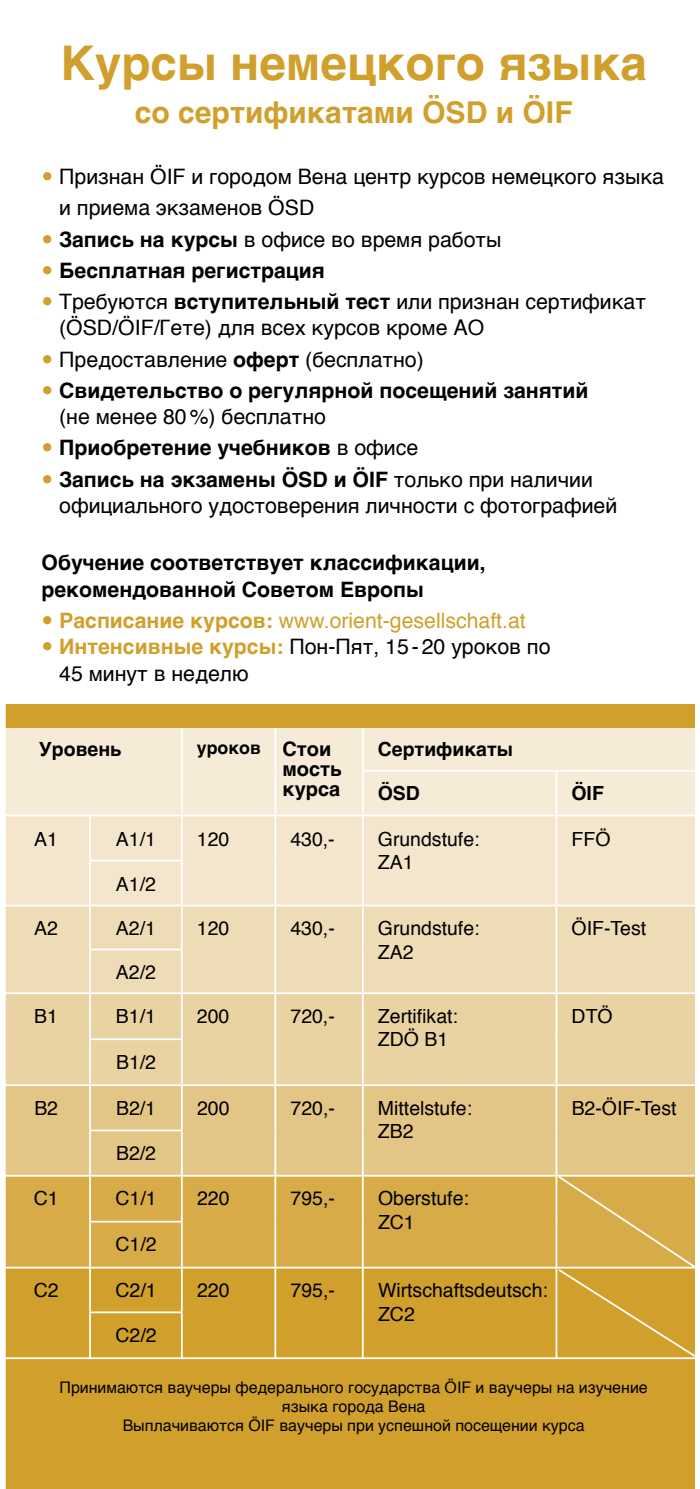
<style>
.page{position:relative;width:700px;height:1489px;background:#fff}
.page>*{position:absolute;margin:0;border:0;box-sizing:border-box;transform-origin:0 0}
.t1{font:700 47.75px "Helvetica";color:#d1a02c}
.t2{font:700 30px "Helvetica";color:#d1a02c}
.t3{font:21.25px/31.2px "Helvetica";color:#000}
.t4{font:700 21.25px/31.2px "Helvetica";color:#000}
.t5{font:700 20px/20px "Helvetica";color:#000}
.t6{font:19.5px/23.2px "Helvetica";color:#000}
.t7{font:700 19.5px "Helvetica";color:#000}
.t8{font:700 17.75px "Helvetica";color:#000}
.t9{font:16px/19px "Helvetica";color:#000;text-align:center}
.s1{font-weight:700}
.s2{font-weight:400}
.s3{font-weight:700;color:#d1a02c}
.s4{color:#d1a02c}
.s5{font-size:20px}
</style>
<div class="page">
<div style="left:6px;top:727px;width:689px;height:87px;background:#f5ebd7"></div>
<div style="left:6px;top:816px;width:689px;height:88px;background:#f3e6cd"></div>
<div style="left:6px;top:906px;width:689px;height:86px;background:#eedcb7"></div>
<div style="left:6px;top:994px;width:689px;height:90px;background:#ead3a2"></div>
<div style="left:6px;top:1086px;width:689px;height:88px;background:#e3c585"></div>
<div style="left:6px;top:1176px;width:549px;height:90px;background:#d7ac48"></div>
<div style="left:6px;top:1268px;width:549px;height:89px;background:#d1a02c"></div>
<hr style="left:181px;top:727px;width:2px;height:43px;background:#fff">
<hr style="left:274px;top:727px;width:2px;height:43px;background:#fff">
<hr style="left:362px;top:727px;width:2px;height:42px;background:#fff">
<hr style="left:181px;top:770px;width:2px;height:44px;background:#fff">
<hr style="left:274px;top:770px;width:2px;height:44px;background:#fff">
<hr style="left:362px;top:769px;width:194px;height:2px;background:#fff">
<hr style="left:362px;top:771px;width:2px;height:43px;background:#fff">
<hr style="left:556px;top:769px;width:144px;height:2px;background:#fff">
<hr style="left:555px;top:771px;width:2px;height:43px;background:#fff">
<hr style="left:89px;top:816px;width:2px;height:43px;background:#fff">
<hr style="left:181px;top:816px;width:2px;height:43px;background:#fff">
<hr style="left:274px;top:816px;width:2px;height:44px;background:#fff">
<hr style="left:362px;top:816px;width:2px;height:44px;background:#fff">
<hr style="left:555px;top:816px;width:2px;height:44px;background:#fff">
<hr style="left:89px;top:859px;width:94px;height:2px;background:#fff">
<hr style="left:89px;top:861px;width:2px;height:43px;background:#fff">
<hr style="left:181px;top:861px;width:2px;height:43px;background:#fff">
<hr style="left:274px;top:860px;width:2px;height:44px;background:#fff">
<hr style="left:362px;top:860px;width:2px;height:44px;background:#fff">
<hr style="left:555px;top:860px;width:2px;height:44px;background:#fff">
<hr style="left:89px;top:906px;width:2px;height:42px;background:#fff">
<hr style="left:181px;top:906px;width:2px;height:42px;background:#fff">
<hr style="left:274px;top:906px;width:2px;height:43px;background:#fff">
<hr style="left:362px;top:906px;width:2px;height:43px;background:#fff">
<hr style="left:555px;top:906px;width:2px;height:43px;background:#fff">
<hr style="left:89px;top:948px;width:94px;height:2px;background:#fff">
<hr style="left:89px;top:950px;width:2px;height:42px;background:#fff">
<hr style="left:181px;top:950px;width:2px;height:42px;background:#fff">
<hr style="left:274px;top:949px;width:2px;height:43px;background:#fff">
<hr style="left:362px;top:949px;width:2px;height:43px;background:#fff">
<hr style="left:555px;top:949px;width:2px;height:43px;background:#fff">
<hr style="left:89px;top:994px;width:2px;height:44px;background:#fff">
<hr style="left:181px;top:994px;width:2px;height:44px;background:#fff">
<hr style="left:274px;top:994px;width:2px;height:45px;background:#fff">
<hr style="left:362px;top:994px;width:2px;height:45px;background:#fff">
<hr style="left:555px;top:994px;width:2px;height:45px;background:#fff">
<hr style="left:89px;top:1038px;width:94px;height:2px;background:#fff">
<hr style="left:89px;top:1040px;width:2px;height:44px;background:#fff">
<hr style="left:181px;top:1040px;width:2px;height:44px;background:#fff">
<hr style="left:274px;top:1039px;width:2px;height:45px;background:#fff">
<hr style="left:362px;top:1039px;width:2px;height:45px;background:#fff">
<hr style="left:555px;top:1039px;width:2px;height:45px;background:#fff">
<hr style="left:89px;top:1085px;width:2px;height:44px;background:#fff">
<hr style="left:181px;top:1085px;width:2px;height:44px;background:#fff">
<hr style="left:274px;top:1085px;width:2px;height:45px;background:#fff">
<hr style="left:362px;top:1085px;width:2px;height:45px;background:#fff">
<hr style="left:555px;top:1085px;width:2px;height:45px;background:#fff">
<hr style="left:89px;top:1129px;width:94px;height:2px;background:#fff">
<hr style="left:89px;top:1131px;width:2px;height:43px;background:#fff">
<hr style="left:181px;top:1131px;width:2px;height:43px;background:#fff">
<hr style="left:274px;top:1130px;width:2px;height:44px;background:#fff">
<hr style="left:362px;top:1130px;width:2px;height:44px;background:#fff">
<hr style="left:555px;top:1130px;width:2px;height:44px;background:#fff">
<hr style="left:89px;top:1176px;width:2px;height:44px;background:#fff">
<hr style="left:181px;top:1176px;width:2px;height:44px;background:#fff">
<hr style="left:274px;top:1176px;width:2px;height:45px;background:#fff">
<hr style="left:362px;top:1176px;width:2px;height:45px;background:#fff">
<hr style="left:89px;top:1220px;width:94px;height:2px;background:#fff">
<hr style="left:89px;top:1222px;width:2px;height:44px;background:#fff">
<hr style="left:181px;top:1222px;width:2px;height:44px;background:#fff">
<hr style="left:274px;top:1221px;width:2px;height:45px;background:#fff">
<hr style="left:362px;top:1221px;width:2px;height:45px;background:#fff">
<hr style="left:89px;top:1268px;width:2px;height:43px;background:#fff">
<hr style="left:181px;top:1268px;width:2px;height:43px;background:#fff">
<hr style="left:274px;top:1268px;width:2px;height:44px;background:#fff">
<hr style="left:362px;top:1268px;width:2px;height:44px;background:#fff">
<hr style="left:89px;top:1311px;width:94px;height:2px;background:#fff">
<hr style="left:89px;top:1313px;width:2px;height:44px;background:#fff">
<hr style="left:181px;top:1313px;width:2px;height:44px;background:#fff">
<hr style="left:274px;top:1312px;width:2px;height:45px;background:#fff">
<hr style="left:362px;top:1312px;width:2px;height:45px;background:#fff">
<div style="left:6px;top:1357px;width:689px;height:131px;background:#d1a02c"></div>
<svg style="left:556px;top:1173px;width:139px;height:185px;background:#d6ab45"></svg>
<div style="left:0;top:704px;width:700px;height:23px;background:#d1a02c"></div>
<div style="left:0;top:673px;width:6px;height:815px;background:#fff"></div>
<div style="left:695px;top:673px;width:5px;height:815px;background:#fff"></div>
<h1 class="t1" style="left:60px;top:24px;width:588px">Курсы немецкого языка</h1>
<h2 class="t2" style="left:135px;top:88px;width:439px">со сертификатами ÖSD и ÖIF</h2>
<p class="t3" style="left:59px;top:161px;width:606px">Признан ÖIF и городом Вена центр курсов немецкого языка и приема экзаменов ÖSD<br><span class="s1">Запись на курсы</span> в офисе во время работы<br><span class="s1">Бесплатная регистрация<br></span>Требуются <span class="s1">вступительный тест</span> или признан сертификат</p>
<p class="t3" style="left:59px;top:313px;width:531px">(ÖSD/ÖIF/Гете) для всех курсов кроме АО<br>Предоставление <span class="s1">оферт</span> (бесплатно)<br><span class="s1">Свидетельство о регулярной посещений занятий</span></p>
<p class="t4" style="left:59px;top:401px;width:535px"><span class="s2">(не менее 80 %) бесплатно<br></span>Приобретение учебников <span class="s2">в офисе<br></span>Запись на экзамены ÖSD и ÖIF <span class="s2">только при наличии</span></p>
<p class="t3" style="left:59px;top:490px;width:559px">официального удостоверения личности с фотографией</p>
<p class="t4" style="left:41px;top:550px;width:446px;line-height:26.2px">Обучение соответствует классификации, рекомендованной Советом Европы</p>
<p class="t3" style="left:59px;top:608px;width:493px;line-height:26.2px"><span class="s3">Расписание курсов:</span> <span class="s4">www.orient-gesellschaft.at<br></span><span class="s3">Интенсивные курсы:</span> Пон-Пят, 15 - 20 уроков по<br>45 минут в неделю</p>
<p class="t7" style="left:39px;top:733px;width:84px">Уровень</p>
<p class="t8" style="left:197px;top:733px;width:136px">уроков <span class="s5">Стои</span></p>
<p class="t5" style="left:282px;top:759px;width:61px">мость курса</p>
<p class="t7" style="left:378px;top:733px;width:137px">Сертификаты</p>
<p class="t7" style="left:378px;top:777px;width:44px">ÖSD</p>
<p class="t7" style="left:571px;top:777px;width:34px">ÖIF</p>
<p class="t6" style="left:34px;top:827px;width:25px">A1</p>
<p class="t6" style="left:116px;top:827px;width:42px">A1/1</p>
<p class="t6" style="left:197px;top:827px;width:34px">120</p>
<p class="t6" style="left:290px;top:827px;width:46px">430,-</p>
<p class="t6" style="left:378px;top:827px;width:103px">Grundstufe:<br>ZA1</p>
<p class="t6" style="left:571px;top:827px;width:40px">FFÖ</p>
<p class="t6" style="left:116px;top:872px;width:42px">A1/2</p>
<p class="t6" style="left:34px;top:917px;width:25px">A2</p>
<p class="t6" style="left:116px;top:917px;width:42px">A2/1</p>
<p class="t6" style="left:197px;top:917px;width:34px">120</p>
<p class="t6" style="left:290px;top:917px;width:46px">430,-</p>
<p class="t6" style="left:378px;top:917px;width:103px">Grundstufe:<br>ZA2</p>
<p class="t6" style="left:571px;top:917px;width:76px">ÖIF-Test</p>
<p class="t6" style="left:116px;top:961px;width:42px">A2/2</p>
<p class="t6" style="left:34px;top:1004px;width:25px">B1</p>
<p class="t6" style="left:116px;top:1004px;width:42px">B1/1</p>
<p class="t6" style="left:197px;top:1004px;width:34px">200</p>
<p class="t6" style="left:290px;top:1004px;width:46px">720,-</p>
<p class="t6" style="left:378px;top:1004px;width:82px">Zertifikat:<br>ZDÖ B1</p>
<p class="t6" style="left:571px;top:1004px;width:43px">DTÖ</p>
<p class="t6" style="left:116px;top:1050px;width:42px">B1/2</p>
<p class="t6" style="left:34px;top:1096px;width:25px">B2</p>
<p class="t6" style="left:116px;top:1096px;width:42px">B2/1</p>
<p class="t6" style="left:197px;top:1096px;width:34px">200</p>
<p class="t6" style="left:290px;top:1096px;width:46px">720,-</p>
<p class="t6" style="left:378px;top:1096px;width:96px">Mittelstufe:<br>ZB2</p>
<p class="t6" style="left:572px;top:1096px;width:106px">B2-ÖIF-Test</p>
<p class="t6" style="left:116px;top:1142px;width:42px">B2/2</p>
<p class="t6" style="left:34px;top:1187px;width:26px">C1</p>
<p class="t6" style="left:116px;top:1187px;width:43px">C1/1</p>
<p class="t6" style="left:197px;top:1187px;width:34px">220</p>
<p class="t6" style="left:291px;top:1187px;width:46px">795,-</p>
<p class="t6" style="left:378px;top:1187px;width:92px">Oberstufe:<br>ZC1</p>
<p class="t6" style="left:116px;top:1233px;width:43px">C1/2</p>
<p class="t6" style="left:34px;top:1279px;width:26px">C2</p>
<p class="t6" style="left:116px;top:1279px;width:43px">C2/1</p>
<p class="t6" style="left:197px;top:1279px;width:34px">220</p>
<p class="t6" style="left:291px;top:1279px;width:46px">795,-</p>
<p class="t6" style="left:378px;top:1279px;width:171px">Wirtschaftsdeutsch:<br>ZC2</p>
<p class="t6" style="left:116px;top:1323px;width:43px">C2/2</p>
<p class="t9" style="left:60px;top:1377px;width:590px">Принимаются ваучеры федерального государства ÖIF и ваучеры на изучение языка города Вена<br>Выплачиваются ÖIF ваучеры при успешной посещении курса</p>
</div>
